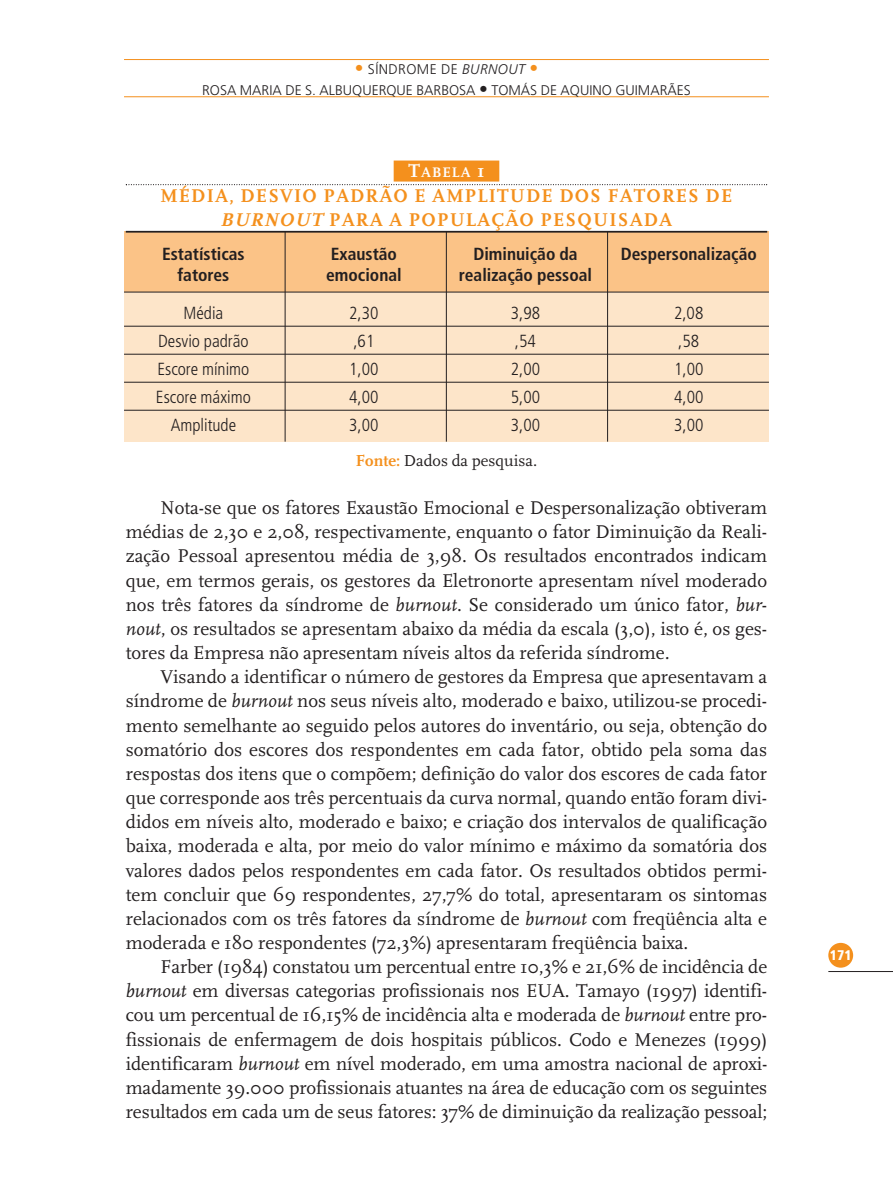
<style>
.page{position:relative;width:893px;height:1191px;background:#fff}
.page>*{position:absolute;margin:0;border:0;box-sizing:border-box;transform-origin:0 0}
.t1{font:19.25px "FF Scala";color:#231f20}
.t2{font:700 19.25px/24.2px "FF Scala";letter-spacing:.06em;color:#f4901d;text-align:center}
.t3{font:300 condensed 17.5px "Frutiger";color:#231f20}
.t4{font:700 condensed 17.5px "Frutiger";color:#231f20}
.t5{font:16.62px "FF Scala";color:#231f20}
.t6{font:700 14.35px "FF Scala";letter-spacing:.08em;color:#fff}
.t7{font:300 14px/21px "Frutiger";color:#231f20;text-align:center}
.t8{font:900 condensed 14px "Frutiger";color:#fff}
.s1{font-size:17.5px;color:#f4901d}
.s2{font-style:italic}
.s3{font-size:17.5px}
.s4{font-size:19.25px}
.s5{font-weight:700;color:#f4901d}
</style>
<div class="page">
<div style="left:124px;top:284px;width:645px;height:157px;background:#fde5c9"></div>
<div style="left:124px;top:232px;width:645px;height:60px;background:#fbc387"></div>
<div style="left:394px;top:160px;width:105px;height:21px;background:#f4901d"></div>
<svg style="left:126px;top:184px;width:641px;height:1px"></svg>
<hr style="left:126px;top:231px;width:641px;height:2px;background:#231f20">
<div style="left:828px;top:943px;width:25px;height:24px;background:#f4901d;border-radius:50%"></div>
<hr style="left:828px;top:971px;width:65px;height:1px;background:#231f20">
<hr style="left:124px;top:96px;width:645px;height:1px;background:#f4901d">
<hr style="left:124px;top:59px;width:645px;height:1px;background:#f4901d">
<hr style="left:124px;top:292px;width:645px;height:1px;background:#231f20">
<hr style="left:285px;top:232px;width:1px;height:209px;background:#231f20">
<hr style="left:446px;top:232px;width:1px;height:209px;background:#231f20">
<hr style="left:607px;top:232px;width:1px;height:209px;background:#231f20">
<hr style="left:124px;top:326px;width:645px;height:1px;background:#231f20">
<hr style="left:124px;top:354px;width:645px;height:1px;background:#231f20">
<hr style="left:124px;top:382px;width:645px;height:1px;background:#231f20">
<hr style="left:124px;top:410px;width:645px;height:1px;background:#231f20">
<p class="t7" style="left:202px;top:60px;width:490px"><span class="s1">•</span> SÍNDROME DE <span class="s2">BURNOUT</span> <span class="s1">•<br></span>ROSA MARIA DE S. ALBUQUERQUE BARBOSA <span class="s3">•</span> TOMÁS DE AQUINO GUIMARÃES</p>
<p class="t6" style="left:408px;top:163px;width:78px"><span class="s4">T</span>ABELA <span class="s4">1</span></p>
<p class="t2" style="left:160px;top:183px;width:573px">MÉDIA, DESVIO PADRÃO E AMPLITUDE DOS FATORES DE<br><span class="s2">BURNOUT</span> PARA A POPULAÇÃO PESQUISADA</p>
<p class="t4" style="left:162px;top:246px;width:84px">Estatísticas</p>
<p class="t4" style="left:331px;top:246px;width:68px">Exaustão</p>
<p class="t4" style="left:473px;top:246px;width:106px">Diminuição da</p>
<p class="t4" style="left:621px;top:246px;width:137px">Despersonalização</p>
<p class="t4" style="left:177px;top:267px;width:53px">fatores</p>
<p class="t4" style="left:326px;top:267px;width:77px">emocional</p>
<p class="t4" style="left:459px;top:267px;width:135px">realização pessoal</p>
<p class="t3" style="left:183px;top:306px;width:41px">Média</p>
<p class="t3" style="left:349px;top:306px;width:31px">2,30</p>
<p class="t3" style="left:511px;top:306px;width:31px">3,98</p>
<p class="t3" style="left:674px;top:306px;width:31px">2,08</p>
<p class="t3" style="left:158px;top:334px;width:92px">Desvio padrão</p>
<p class="t3" style="left:353px;top:334px;width:22px">,61</p>
<p class="t3" style="left:515px;top:334px;width:22px">,54</p>
<p class="t3" style="left:678px;top:334px;width:22px">,58</p>
<p class="t3" style="left:157px;top:362px;width:93px">Escore mínimo</p>
<p class="t3" style="left:349px;top:362px;width:31px">1,00</p>
<p class="t3" style="left:511px;top:362px;width:31px">2,00</p>
<p class="t3" style="left:674px;top:362px;width:31px">1,00</p>
<p class="t3" style="left:156px;top:390px;width:96px">Escore máximo</p>
<p class="t3" style="left:349px;top:390px;width:31px">4,00</p>
<p class="t3" style="left:511px;top:390px;width:31px">5,00</p>
<p class="t3" style="left:674px;top:390px;width:31px">4,00</p>
<p class="t3" style="left:171px;top:418px;width:67px">Amplitude</p>
<p class="t3" style="left:349px;top:418px;width:31px">3,00</p>
<p class="t3" style="left:511px;top:418px;width:31px">3,00</p>
<p class="t3" style="left:674px;top:418px;width:31px">3,00</p>
<p class="t5" style="left:356px;top:450px;width:183px"><span class="s5">Fonte:</span> Dados da pesquisa.</p>
<p class="t1" style="left:160px;top:496px;width:608px">Nota-se que os fatores Exaustão Emocional e Despersonalização obtiveram</p>
<p class="t1" style="left:126px;top:520px;width:643px">médias de 2,30 e 2,08, respectivamente, enquanto o fator Diminuição da Reali-</p>
<p class="t1" style="left:126px;top:544px;width:643px">zação Pessoal apresentou média de 3,98. Os resultados encontrados indicam</p>
<p class="t1" style="left:126px;top:568px;width:643px">que, em termos gerais, os gestores da Eletronorte apresentam nível moderado</p>
<p class="t1" style="left:126px;top:593px;width:643px">nos três fatores da síndrome de <span class="s2">burnout</span>. Se considerado um único fator, <span class="s2">bur</span>-</p>
<p class="t1" style="left:126px;top:617px;width:643px"><span class="s2">nout</span>, os resultados se apresentam abaixo da média da escala (3,0), isto é, os ges-</p>
<p class="t1" style="left:126px;top:641px;width:545px">tores da Empresa não apresentam níveis altos da referida síndrome<span class="s2">.</span></p>
<p class="t1" style="left:160px;top:665px;width:608px">Visando a identificar o número de gestores da Empresa que apresentavam a</p>
<p class="t1" style="left:126px;top:689px;width:643px">síndrome de <span class="s2">burnout</span> nos seus níveis alto, moderado e baixo, utilizou-se procedi-</p>
<p class="t1" style="left:126px;top:713px;width:643px">mento semelhante ao seguido pelos autores do inventário, ou seja, obtenção do</p>
<p class="t1" style="left:126px;top:738px;width:643px">somatório dos escores dos respondentes em cada fator, obtido pela soma das</p>
<p class="t1" style="left:126px;top:762px;width:643px">respostas dos itens que o compõem; definição do valor dos escores de cada fator</p>
<p class="t1" style="left:126px;top:786px;width:643px">que corresponde aos três percentuais da curva normal, quando então foram divi-</p>
<p class="t1" style="left:126px;top:810px;width:643px">didos em níveis alto, moderado e baixo; e criação dos intervalos de qualificação</p>
<p class="t1" style="left:126px;top:834px;width:643px">baixa, moderada e alta, por meio do valor mínimo e máximo da somatória dos</p>
<p class="t1" style="left:126px;top:858px;width:643px">valores dados pelos respondentes em cada fator. Os resultados obtidos permi-</p>
<p class="t1" style="left:126px;top:882px;width:643px">tem concluir que 69 respondentes, 27,7% do total, apresentaram os sintomas</p>
<p class="t1" style="left:126px;top:907px;width:643px">relacionados com os três fatores da síndrome de <span class="s2">burnout</span> com freqüência alta e</p>
<p class="t1" style="left:126px;top:931px;width:564px">moderada e 180 respondentes (72,3%) apresentaram freqüência baixa.</p>
<p class="t1" style="left:160px;top:955px;width:608px">Farber (1984) constatou um percentual entre 10,3% e 21,6% de incidência de</p>
<p class="t1" style="left:126px;top:979px;width:643px"><span class="s2">burnout</span> em diversas categorias profissionais nos EUA. Tamayo (1997) identifi-</p>
<p class="t1" style="left:126px;top:1003px;width:643px">cou um percentual de 16,15% de incidência alta e moderada de <span class="s2">burnout</span> entre pro-</p>
<p class="t1" style="left:126px;top:1027px;width:643px">fissionais de enfermagem de dois hospitais públicos. Codo e Menezes (1999)</p>
<p class="t1" style="left:126px;top:1051px;width:643px">identificaram <span class="s2">burnout</span> em nível moderado, em uma amostra nacional de aproxi-</p>
<p class="t1" style="left:126px;top:1076px;width:643px">madamente 39.000 profissionais atuantes na área de educação com os seguintes</p>
<p class="t1" style="left:126px;top:1100px;width:643px">resultados em cada um de seus fatores: 37% de diminuição da realização pessoal;</p>
<p class="t8" style="left:830px;top:949px;width:23px">171</p>
</div>
